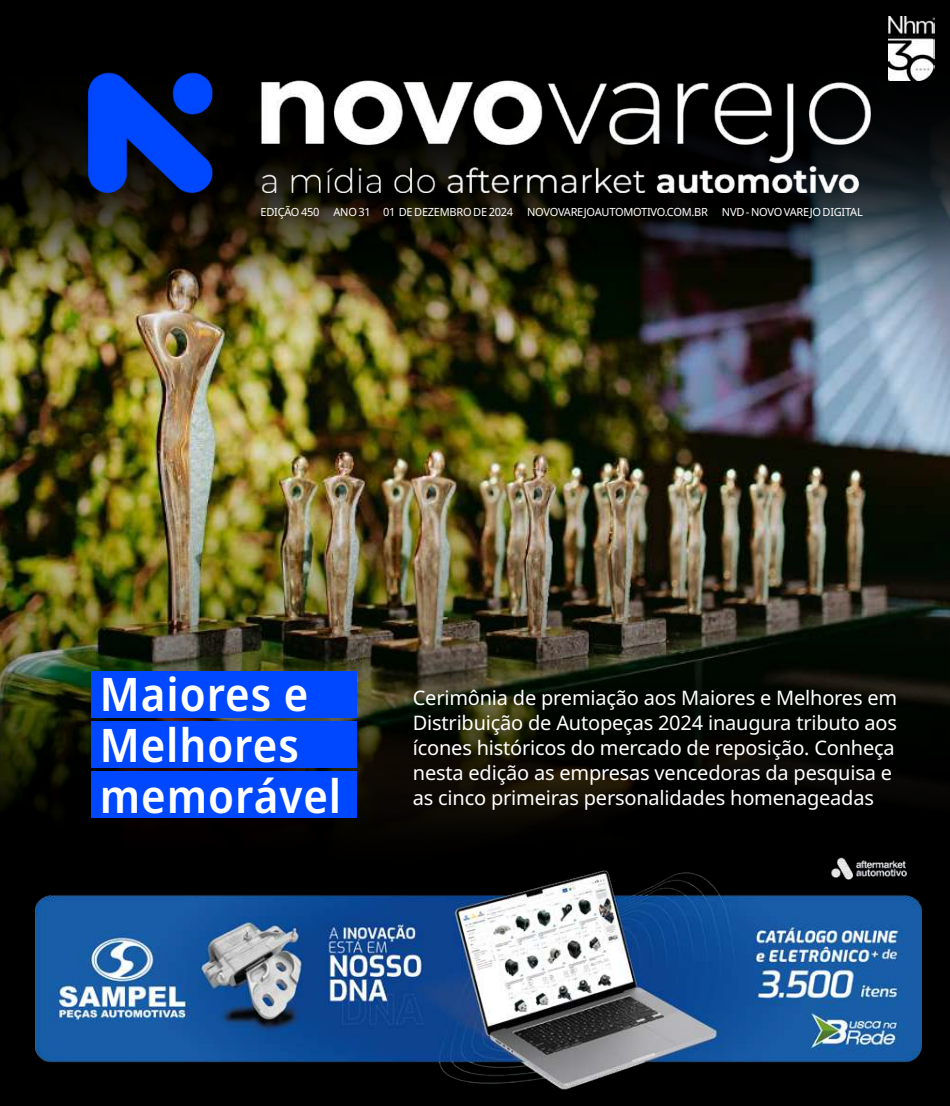
<style>
.page{position:relative;width:950px;height:1106px;background:#fff}
.page>*{position:absolute;margin:0;border:0;box-sizing:border-box;transform-origin:0 0}
.t1{font:600 semi-condensed 46.25px/51.2px "Noto Sans";letter-spacing:.02em;color:#fff}
.t2{font:20px/25px "Noto Sans";letter-spacing:-.01em;color:#fff}
.t3{font:11.25px "Noto Sans";letter-spacing:-.025em;color:#fff}
</style>
<div class="page">
<img style="left:0;top:556px;width:950px;height:540px">
<img style="left:0;top:540px;width:950px;height:16px">
<img style="left:0;top:477px;width:950px;height:63px">
<img style="left:0;top:432px;width:950px;height:45px">
<img style="left:0;top:0;width:950px;height:432px">
<img style="left:89px;top:63px;width:781px;height:129px">
<img style="left:888px;top:16px;width:46px;height:65px">
<img style="left:819px;top:850px;width:99px;height:7px">
<img style="left:35px;top:857px;width:886px;height:241px">
<div style="left:91px;top:771px;width:265px;height:47px;background:#0048ff"></div>
<div style="left:91px;top:721px;width:265px;height:46px;background:#0048ff"></div>
<div style="left:91px;top:671px;width:265px;height:46px;background:#0048ff"></div>
<p class="t3" style="left:260px;top:204px;width:604px">EDIÇÃO 450 ANO 31 01 DE DEZEMBRO DE 2024 NOVOVAREJOAUTOMOTIVO.COM.BR NVD - NOVO VAREJO DIGITAL</p>
<h1 class="t1" style="left:100px;top:669px;width:243px">Maiores e<br>Melhores memorável</h1>
<p class="t2" style="left:413px;top:685px;width:486px">Cerimônia de premiação aos Maiores e Melhores em Distribuição de Autopeças 2024 inaugura tributo aos ícones históricos do mercado de reposição. Conheça nesta edição as empresas vencedoras da pesquisa e as cinco primeiras personalidades homenageadas</p>
</div>
